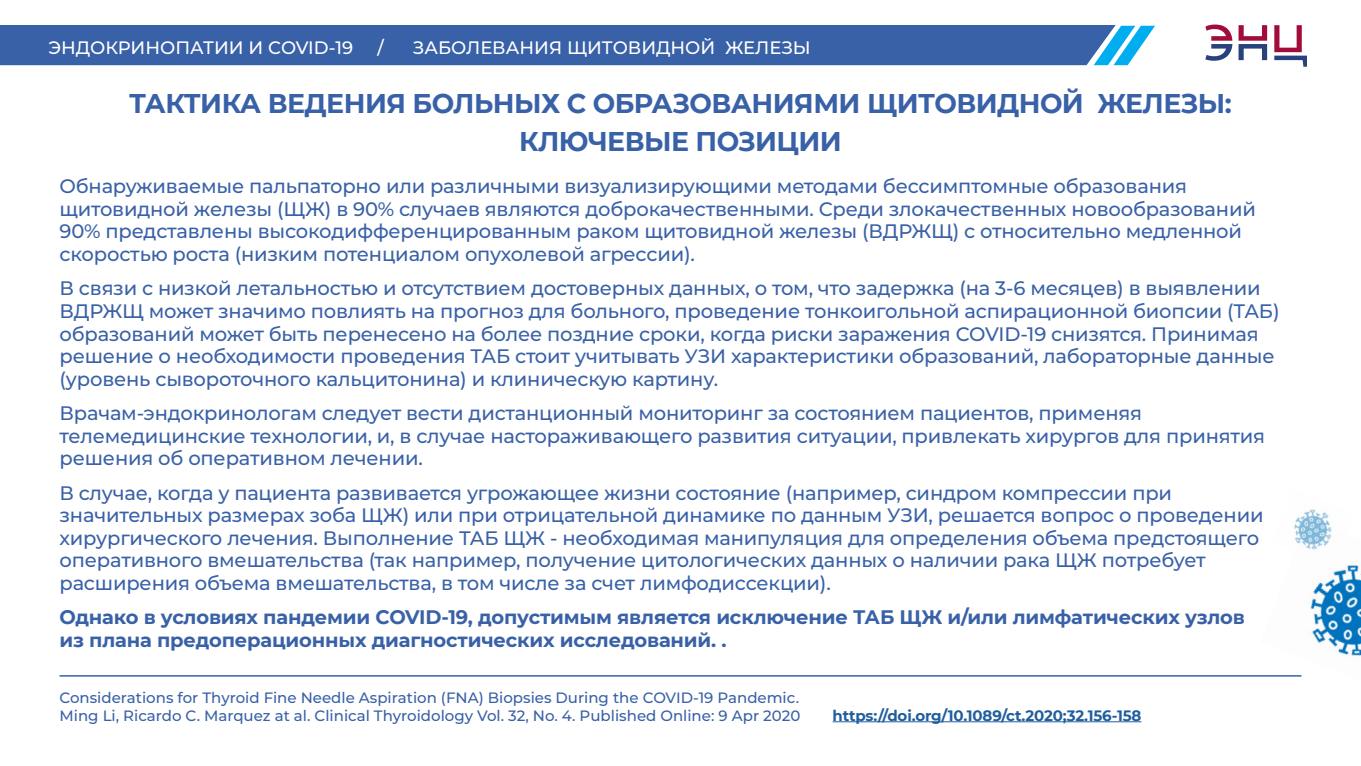
<style>
.page{position:relative;width:1361px;height:766px;background:#fff}
.page>*{position:absolute;margin:0;border:0;box-sizing:border-box;transform-origin:0 0}
.t1{font:700 27px/37.5px "Montserrat";letter-spacing:-.02em;color:#3961a7;text-align:center}
.t2{font:500 19.5px/22.5px "Montserrat";letter-spacing:-.01em;color:#3961a7}
.t3{font:700 19.5px/22.5px "Montserrat";letter-spacing:-.01em;color:#3961a7}
.t4{font:500 18px "Montserrat";color:#fff}
.t5{font:500 15px/18px "Montserrat";color:#3961a7}
.t6{font:700 15px "Montserrat";letter-spacing:-.01em;color:#215e9e}
</style>
<div class="page">
<img style="left:1260px;top:565px;width:101px;height:112px">
<img style="left:1272px;top:509px;width:82px;height:57px">
<div style="left:0;top:25px;width:1115px;height:40px;background:#3961a7"></div>
<svg style="left:1093px;top:26px;width:62px;height:39px"></svg>
<svg style="left:1238px;top:25px;width:29px;height:35px"></svg>
<svg style="left:1205px;top:25px;width:27px;height:36px"></svg>
<svg style="left:1274px;top:25px;width:33px;height:42px"></svg>
<hr style="left:832px;top:721px;width:309px;height:1px;background:#215e9e">
<hr style="left:60px;top:675px;width:1241px;height:1px;background:#3961a7">
<p class="t4" style="left:48px;top:35px;width:306px">ЭНДОКРИНОПАТИИ И COVID-19</p>
<p class="t4" style="left:377px;top:35px;width:8px">/</p>
<p class="t4" style="left:413px;top:35px;width:399px">ЗАБОЛЕВАНИЯ ЩИТОВИДНОЙ ЖЕЛЕЗЫ</p>
<h1 class="t1" style="left:129px;top:83px;width:1104px">ТАКТИКА ВЕДЕНИЯ БОЛЬНЫХ С ОБРАЗОВАНИЯМИ ЩИТОВИДНОЙ ЖЕЛЕЗЫ:<br>КЛЮЧЕВЫЕ ПОЗИЦИИ</h1>
<p class="t2" style="left:60px;top:174px;width:1198px">Обнаруживаемые пальпаторно или различными визуализирующими методами бессимптомные образования щитовидной железы (ЩЖ) в 90% случаев являются доброкачественными. Среди злокачественных новообразований 90% представлены высокодифференцированным раком щитовидной железы (ВДРЖЩ) с относительно медленной скоростью роста (низким потенциалом опухолевой агрессии).</p>
<p class="t2" style="left:60px;top:276px;width:1221px">В связи с низкой летальностью и отсутствием достоверных данных, о том, что задержка (на 3-6 месяцев) в выявлении ВДРЖЩ может значимо повлиять на прогноз для больного, проведение тонкоигольной аспирационной биопсии (ТАБ) образований может быть перенесено на более поздние сроки, когда риски заражения COVID-19 снизятся. Принимая решение о необходимости проведения ТАБ стоит учитывать УЗИ характеристики образований, лабораторные данные (уровень сывороточного кальцитонина) и клиническую картину.</p>
<p class="t2" style="left:60px;top:401px;width:1207px">Врачам-эндокринологам следует вести дистанционный мониторинг за состоянием пациентов, применяя телемедицинские технологии, и, в случае настораживающего развития ситуации, привлекать хирургов для принятия решения об оперативном лечении.</p>
<p class="t2" style="left:60px;top:480px;width:1205px">В случае, когда у пациента развивается угрожающее жизни состояние (например, синдром компрессии при значительных размерах зоба ЩЖ) или при отрицательной динамике по данным УЗИ, решается вопрос о проведении хирургического лечения. Выполнение ТАБ ЩЖ - необходимая манипуляция для определения объема предстоящего оперативного вмешательства (так например, получение цитологических данных о наличии рака ЩЖ потребует расширения объема вмешательства, в том числе за счет лимфодиссекции).</p>
<p class="t3" style="left:60px;top:605px;width:1187px">Однако в условиях пандемии COVID-19, допустимым является исключение ТАБ ЩЖ и/или лимфатических узлов из плана предоперационных диагностических исследований. .</p>
<p class="t5" style="left:60px;top:687px;width:742px">Considerations for Thyroid Fine Needle Aspiration (FNA) Biopsies During the COVID-19 Pandemic.<br>Ming Li, Ricardo C. Marquez at al. Clinical Thyroidology Vol. 32, No. 4. Published Online: 9 Apr 2020</p>
<p class="t6" style="left:832px;top:704px;width:310px">https://doi.org/10.1089/ct.2020;32.156-158</p>
</div>
